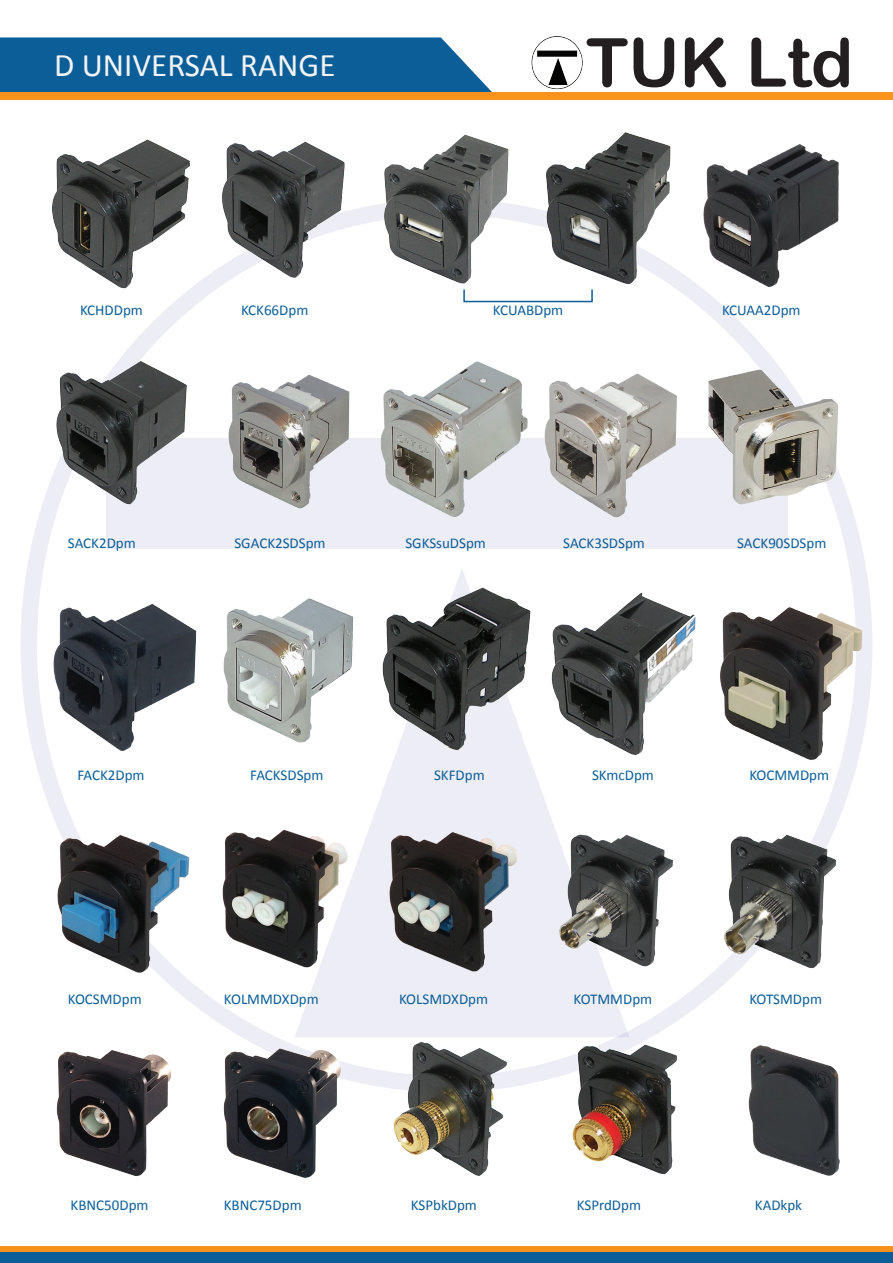
<style>
.page{position:relative;width:893px;height:1263px;background:#fff}
.page>*{position:absolute;margin:0;border:0;box-sizing:border-box;transform-origin:0 0}
.t1{font:67.5px "Arial Rounded MT Bold";color:#231f20}
.t2{font:33px "Calibri";color:#f2f3f4}
.t3{font:15px "Calibri";color:#0c5e98}
</style>
<div class="page">
<div style="left:106px;top:438px;width:681px;height:110px;background:#ededf5"></div>
<svg style="left:302px;top:569px;width:323px;height:468px;fill:#ededf5"></svg>
<img style="left:531px;top:36px;width:52px;height:54px">
<div style="left:0;top:1249px;width:893px;height:14px;background:#0c5e98"></div>
<div style="left:0;top:1247px;width:893px;height:5px;background:#f7931d"></div>
<div style="left:0;top:37px;width:492px;height:55px;background:#0c5e98"></div>
<div style="left:0;top:92px;width:893px;height:8px;background:#f7931d"></div>
<img style="left:52px;top:139px;width:143px;height:162px">
<img style="left:195px;top:141px;width:166px;height:163px">
<img style="left:375px;top:1020px;width:164px;height:156px">
<img style="left:554px;top:1025px;width:123px;height:150px">
<img style="left:40px;top:349px;width:147px;height:178px">
<img style="left:392px;top:575px;width:155px;height:192px">
<img style="left:532px;top:580px;width:164px;height:187px">
<img style="left:720px;top:600px;width:148px;height:167px">
<img style="left:45px;top:794px;width:167px;height:205px">
<img style="left:364px;top:801px;width:169px;height:192px">
<img style="left:201px;top:806px;width:167px;height:181px">
<img style="left:541px;top:822px;width:132px;height:164px">
<img style="left:703px;top:827px;width:133px;height:154px">
<img style="left:56px;top:1009px;width:144px;height:168px">
<img style="left:196px;top:1018px;width:178px;height:160px">
<img style="left:361px;top:134px;width:157px;height:168px">
<img style="left:518px;top:132px;width:183px;height:170px">
<img style="left:686px;top:132px;width:153px;height:166px">
<img style="left:228px;top:374px;width:122px;height:135px">
<img style="left:380px;top:361px;width:147px;height:156px">
<img style="left:527px;top:373px;width:150px;height:145px">
<img style="left:708px;top:346px;width:150px;height:184px">
<img style="left:223px;top:569px;width:169px;height:198px">
<img style="left:35px;top:572px;width:162px;height:195px">
<img style="left:748px;top:1045px;width:92px;height:131px">
<p class="t2" style="left:54px;top:44px;width:283px">D UNIVERSAL RANGE</p>
<p class="t1" style="left:586px;top:23px;width:269px">TUK Ltd</p>
<p class="t3" style="left:80px;top:301px;width:64px">KCHDDpm</p>
<p class="t3" style="left:241px;top:301px;width:69px">KCK66Dpm</p>
<p class="t3" style="left:493px;top:301px;width:72px">KCUABDpm</p>
<p class="t3" style="left:722px;top:301px;width:80px">KCUAA2Dpm</p>
<p class="t3" style="left:68px;top:534px;width:69px">SACK2Dpm</p>
<p class="t3" style="left:234px;top:534px;width:93px">SGACK2SDSpm</p>
<p class="t3" style="left:405px;top:534px;width:82px">SGKSsuDSpm</p>
<p class="t3" style="left:563px;top:534px;width:83px">SACK3SDSpm</p>
<p class="t3" style="left:737px;top:534px;width:91px">SACK90SDSpm</p>
<p class="t3" style="left:78px;top:766px;width:69px">FACK2Dpm</p>
<p class="t3" style="left:250px;top:766px;width:75px">FACKSDSpm</p>
<p class="t3" style="left:434px;top:766px;width:52px">SKFDpm</p>
<p class="t3" style="left:592px;top:766px;width:63px">SKmcDpm</p>
<p class="t3" style="left:749px;top:766px;width:81px">KOCMMDpm</p>
<p class="t3" style="left:68px;top:990px;width:75px">KOCSMDpm</p>
<p class="t3" style="left:224px;top:990px;width:96px">KOLMMDXDpm</p>
<p class="t3" style="left:749px;top:990px;width:74px">KOTSMDpm</p>
<p class="t3" style="left:399px;top:990px;width:90px">KOLSMDXDpm</p>
<p class="t3" style="left:574px;top:990px;width:80px">KOTMMDpm</p>
<p class="t3" style="left:71px;top:1195px;width:79px">KBNC50Dpm</p>
<p class="t3" style="left:224px;top:1195px;width:79px">KBNC75Dpm</p>
<p class="t3" style="left:411px;top:1195px;width:68px">KSPbkDpm</p>
<p class="t3" style="left:577px;top:1195px;width:66px">KSPrdDpm</p>
<p class="t3" style="left:755px;top:1195px;width:49px">KADkpk</p>
</div>
